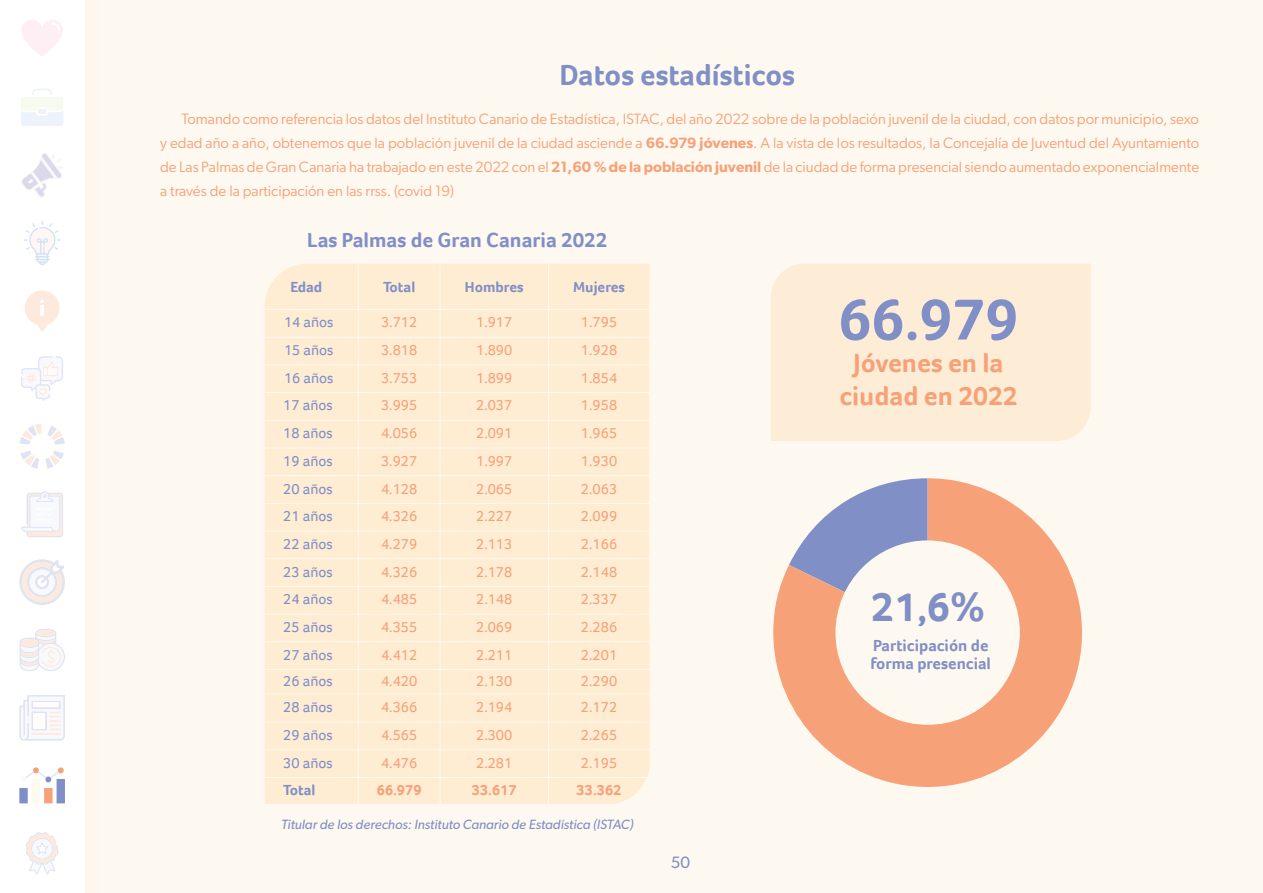
<style>
.page{position:relative;width:1263px;height:893px;background:#fef9f0}
.page>*{position:absolute;margin:0;border:0;box-sizing:border-box;transform-origin:0 0}
.t1{font:700 60px "Foco";color:#818fc7}
.t2{font:700 42px "Foco";color:#818fc7}
.t3{font:700 30px "Foco";color:#818fc7}
.t4{font:700 27px/33px "Foco";color:#f7a178;text-align:center}
.t5{font:700 21px "Foco";color:#818fc7}
.t6{font:700 16.5px/18px "Foco";color:#818fc7}
.t7{font:16.5px "Gibson";color:#818fc7}
.t8{font:15px/24px "Gibson";color:#f7a178;text-align:justify}
.t9{font:15px "Foco";color:#f7a179}
.t10{font:15px "Foco";color:#818fc7}
.t11{font:700 15px "Foco";color:#818fc7}
.t12{font:700 15px "Foco";color:#f7a179}
.t13{font:italic 13.5px "Gibson";color:#818fc7}
.s1{font-weight:600}
</style>
<div class="page">
<div style="left:84px;top:0;width:14px;height:893px;background:#fef7eb"></div>
<div style="left:0;top:0;width:84px;height:893px;background:#fff"></div>
<svg style="left:22px;top:20px;width:41px;height:36px"></svg>
<svg style="left:21px;top:89px;width:42px;height:37px"></svg>
<svg style="left:22px;top:153px;width:40px;height:44px"></svg>
<svg style="left:24px;top:221px;width:37px;height:44px"></svg>
<svg style="left:25px;top:290px;width:35px;height:41px"></svg>
<svg style="left:21px;top:356px;width:42px;height:45px"></svg>
<svg style="left:19px;top:424px;width:46px;height:45px"></svg>
<svg style="left:21px;top:491px;width:42px;height:46px"></svg>
<svg style="left:19px;top:559px;width:46px;height:46px"></svg>
<svg style="left:19px;top:629px;width:46px;height:42px"></svg>
<svg style="left:19px;top:695px;width:46px;height:46px"></svg>
<hr style="left:33px;top:703px;width:26px;height:4px;background:#fefdfc">
<div style="left:33px;top:713px;width:12px;height:16px;background:#fefdfc"></div>
<svg style="left:19px;top:767px;width:46px;height:36px"></svg>
<svg style="left:26px;top:771px;width:8px;height:7px"></svg>
<svg style="left:26px;top:832px;width:33px;height:43px"></svg>
<div style="left:771px;top:264px;width:320px;height:177px;background:#fdedd6"></div>
<svg style="left:773px;top:478px;width:309px;height:309px;fill:#f7a178"></svg>
<div style="left:835px;top:540px;width:185px;height:185px;background:#fef9f0;border-radius:50%"></div>
<div style="left:265px;top:264px;width:385px;height:540px;background:#feedd3"></div>
<hr style="left:265px;top:309px;width:385px;height:1px;background:#fefaf0">
<hr style="left:265px;top:337px;width:385px;height:1px;background:#fefaf0">
<hr style="left:265px;top:364px;width:385px;height:1px;background:#fefaf0">
<hr style="left:265px;top:392px;width:385px;height:1px;background:#fefaf0">
<hr style="left:265px;top:448px;width:385px;height:1px;background:#fefaf0">
<hr style="left:265px;top:475px;width:385px;height:1px;background:#fefaf0">
<hr style="left:265px;top:420px;width:385px;height:1px;background:#fefaf0">
<hr style="left:265px;top:503px;width:385px;height:1px;background:#fefaf0">
<hr style="left:265px;top:558px;width:385px;height:1px;background:#fefaf0">
<hr style="left:265px;top:531px;width:385px;height:1px;background:#fefaf0">
<hr style="left:265px;top:586px;width:385px;height:1px;background:#fefaf0">
<hr style="left:265px;top:614px;width:385px;height:1px;background:#fefaf0">
<hr style="left:265px;top:641px;width:385px;height:1px;background:#fefaf0">
<hr style="left:265px;top:669px;width:385px;height:1px;background:#fefaf0">
<hr style="left:265px;top:693px;width:385px;height:1px;background:#fefaf0">
<hr style="left:265px;top:722px;width:385px;height:1px;background:#fefaf0">
<hr style="left:265px;top:749px;width:385px;height:1px;background:#fefaf0">
<hr style="left:265px;top:777px;width:382px;height:1px;background:#fefaf0">
<hr style="left:440px;top:264px;width:1px;height:540px;background:#fefaf0">
<hr style="left:358px;top:264px;width:1px;height:540px;background:#fefaf0">
<hr style="left:548px;top:264px;width:1px;height:540px;background:#fefaf0">
<hr style="left:649px;top:280px;width:1px;height:345px;background:#fefaf0">
<hr style="left:1262px;top:0;width:1px;height:893px;background:#fff">
<h3 class="t3" style="left:559px;top:55px;width:237px">Datos estadísticos</h3>
<p class="t8" style="left:160px;top:106px;width:1041px;text-indent:21px">Tomando como referencia los datos del Instituto Canario de Estadística, ISTAC, del año 2022 sobre de la población juvenil de la ciudad, con datos por municipio, sexo y edad año a año, obtenemos que la población juvenil de la ciudad asciende a <span class="s1">66.979 jóvenes</span>. A la vista de los resultados, la Concejalía de Juventud del Ayuntamiento de Las Palmas de Gran Canaria ha trabajado en este 2022 con el <span class="s1">21,60 % de la población juvenil</span> de la ciudad de forma presencial siendo aumentado exponencialmente a través de la participación en las rrss. (covid 19)</p>
<h3 class="t5" style="left:307px;top:226px;width:301px">Las Palmas de Gran Canaria 2022</h3>
<p class="t11" style="left:290px;top:277px;width:33px">Edad</p>
<p class="t10" style="left:284px;top:312px;width:51px">14 años</p>
<p class="t9" style="left:381px;top:312px;width:38px">3.712</p>
<p class="t9" style="left:476px;top:312px;width:38px">1.917</p>
<p class="t9" style="left:581px;top:312px;width:38px">1.795</p>
<p class="t10" style="left:284px;top:340px;width:51px">15 años</p>
<p class="t9" style="left:381px;top:340px;width:38px">3.818</p>
<p class="t9" style="left:476px;top:340px;width:38px">1.890</p>
<p class="t9" style="left:581px;top:340px;width:38px">1.928</p>
<p class="t10" style="left:284px;top:368px;width:51px">16 años</p>
<p class="t9" style="left:381px;top:368px;width:38px">3.753</p>
<p class="t9" style="left:476px;top:368px;width:38px">1.899</p>
<p class="t9" style="left:581px;top:368px;width:38px">1.854</p>
<p class="t10" style="left:283px;top:395px;width:51px">17 años</p>
<p class="t9" style="left:381px;top:395px;width:38px">3.995</p>
<p class="t9" style="left:476px;top:395px;width:38px">2.037</p>
<p class="t9" style="left:581px;top:395px;width:38px">1.958</p>
<p class="t10" style="left:283px;top:423px;width:51px">18 años</p>
<p class="t9" style="left:381px;top:423px;width:38px">4.056</p>
<p class="t9" style="left:476px;top:423px;width:38px">2.091</p>
<p class="t9" style="left:581px;top:423px;width:38px">1.965</p>
<p class="t10" style="left:283px;top:451px;width:51px">19 años</p>
<p class="t9" style="left:381px;top:451px;width:38px">3.927</p>
<p class="t9" style="left:476px;top:451px;width:38px">1.997</p>
<p class="t9" style="left:581px;top:451px;width:38px">1.930</p>
<p class="t10" style="left:283px;top:478px;width:51px">20 años</p>
<p class="t9" style="left:381px;top:478px;width:38px">4.128</p>
<p class="t9" style="left:476px;top:478px;width:38px">2.065</p>
<p class="t9" style="left:581px;top:478px;width:38px">2.063</p>
<p class="t10" style="left:283px;top:506px;width:51px">21 años</p>
<p class="t9" style="left:381px;top:506px;width:38px">4.326</p>
<p class="t9" style="left:476px;top:506px;width:38px">2.227</p>
<p class="t9" style="left:581px;top:506px;width:38px">2.099</p>
<p class="t10" style="left:283px;top:534px;width:51px">22 años</p>
<p class="t9" style="left:381px;top:534px;width:38px">4.279</p>
<p class="t9" style="left:476px;top:534px;width:38px">2.113</p>
<p class="t9" style="left:581px;top:534px;width:38px">2.166</p>
<p class="t10" style="left:283px;top:562px;width:51px">23 años</p>
<p class="t9" style="left:381px;top:562px;width:38px">4.326</p>
<p class="t9" style="left:476px;top:562px;width:38px">2.178</p>
<p class="t9" style="left:581px;top:562px;width:38px">2.148</p>
<p class="t11" style="left:383px;top:277px;width:34px">Total</p>
<p class="t11" style="left:465px;top:277px;width:60px">Hombres</p>
<p class="t11" style="left:573px;top:277px;width:53px">Mujeres</p>
<p class="t10" style="left:283px;top:589px;width:51px">24 años</p>
<p class="t9" style="left:381px;top:589px;width:38px">4.485</p>
<p class="t9" style="left:476px;top:589px;width:38px">2.148</p>
<p class="t9" style="left:581px;top:589px;width:38px">2.337</p>
<p class="t10" style="left:283px;top:617px;width:51px">25 años</p>
<p class="t9" style="left:381px;top:617px;width:38px">4.355</p>
<p class="t9" style="left:476px;top:617px;width:38px">2.069</p>
<p class="t9" style="left:581px;top:617px;width:38px">2.286</p>
<p class="t10" style="left:283px;top:645px;width:51px">27 años</p>
<p class="t9" style="left:381px;top:645px;width:38px">4.412</p>
<p class="t9" style="left:476px;top:645px;width:38px">2.211</p>
<p class="t9" style="left:581px;top:645px;width:38px">2.201</p>
<p class="t10" style="left:283px;top:671px;width:51px">26 años</p>
<p class="t9" style="left:381px;top:671px;width:38px">4.420</p>
<p class="t9" style="left:476px;top:671px;width:38px">2.130</p>
<p class="t9" style="left:581px;top:671px;width:38px">2.290</p>
<p class="t10" style="left:283px;top:697px;width:51px">28 años</p>
<p class="t9" style="left:381px;top:697px;width:38px">4.366</p>
<p class="t9" style="left:476px;top:697px;width:38px">2.194</p>
<p class="t9" style="left:581px;top:697px;width:38px">2.172</p>
<p class="t10" style="left:283px;top:725px;width:51px">29 años</p>
<p class="t9" style="left:381px;top:725px;width:38px">4.565</p>
<p class="t9" style="left:476px;top:725px;width:38px">2.300</p>
<p class="t9" style="left:581px;top:725px;width:38px">2.265</p>
<p class="t10" style="left:283px;top:753px;width:51px">30 años</p>
<p class="t9" style="left:381px;top:753px;width:38px">4.476</p>
<p class="t9" style="left:476px;top:753px;width:38px">2.281</p>
<p class="t9" style="left:581px;top:753px;width:38px">2.195</p>
<p class="t11" style="left:283px;top:780px;width:34px">Total</p>
<p class="t12" style="left:377px;top:780px;width:46px">66.979</p>
<p class="t12" style="left:472px;top:780px;width:46px">33.617</p>
<p class="t12" style="left:577px;top:780px;width:46px">33.362</p>
<p class="t13" style="left:281px;top:816px;width:354px">Titular de los derechos: Instituto Canario de Estadística (ISTAC)</p>
<p class="t7" style="left:671px;top:852px;width:21px">50</p>
<h1 class="t1" style="left:839px;top:280px;width:181px">66.979</h1>
<h3 class="t4" style="left:839px;top:347px;width:180px">Jóvenes en la ciudad en 2022</h3>
<h2 class="t2" style="left:871px;top:579px;width:116px">21,6%</h2>
<p class="t6" style="left:870px;top:636px;width:122px">Participación de forma presencial</p>
</div>
